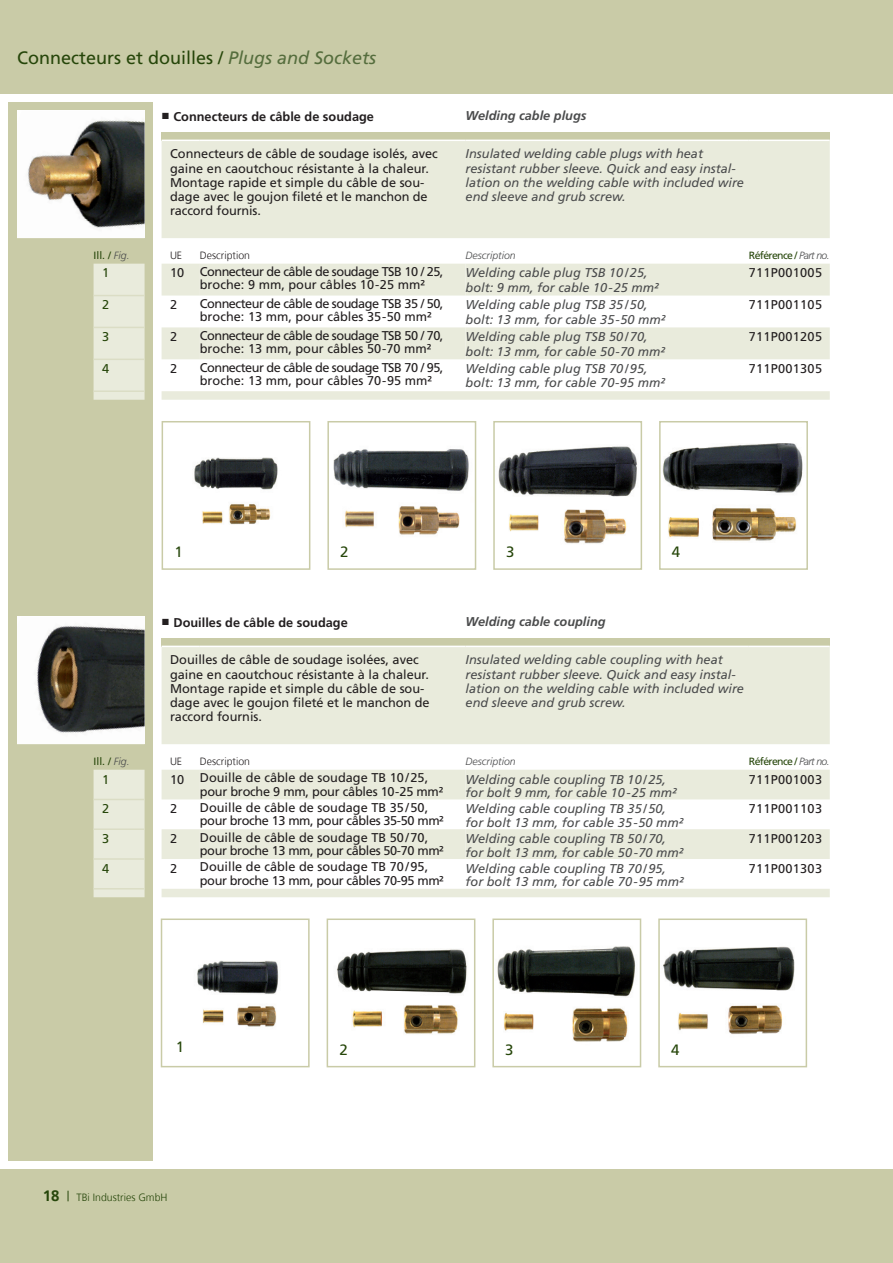
<style>
.page{position:relative;width:893px;height:1263px;background:#fff}
.page>*{position:absolute;margin:0;border:0;box-sizing:border-box;transform-origin:0 0}
.t1{font:18px "Frutiger LT Std";color:#26460a}
.t2{font:15px "Frutiger LT Std";color:#26460a}
.t3{font:italic 12.75px/14.2px "Frutiger LT Std";color:#4b4c4d}
.t4{font:12.75px/14.2px "Frutiger LT Std";color:#231f20}
.t5{font:12.75px/13.5px "Frutiger LT Std";letter-spacing:-.04em;color:#231f20}
.t6{font:12.75px/13.5px "Frutiger LT Std";letter-spacing:-.03em;color:#231f20}
.t7{font:12.75px "Frutiger LT Std";letter-spacing:.02em;color:#231f20}
.t8{font:700 12.75px "Frutiger LT Std";color:#231f20}
.t9{font:italic 700 12.75px "Frutiger LT Std";color:#4b4c4d}
.t10{font:12.75px "Frutiger LT Std";color:#26460a}
.t11{font:10.5px "Frutiger LT Std";letter-spacing:-.06em;color:#26460a}
.t12{font:300 10.5px "Frutiger";color:#231f20}
.t13{font:italic 300 10.5px "Frutiger LT Std";color:#4b4c4d}
.t14{font:300 10.5px "Frutiger";color:#26460a}
.s1{font-style:italic;color:#556d3d}
.s2{font-family:"Times New Roman";font-weight:400;font-size:13.5px}
.s3{font-weight:300;font-style:italic;color:#4b4c4d}
.s4{font-weight:700;font-size:15px}
</style>
<div class="page">
<div style="left:9px;top:102px;width:144px;height:1059px;background:#c9cba7"></div>
<div style="left:0;top:1169px;width:893px;height:94px;background:#c9cba7"></div>
<div style="left:0;top:0;width:893px;height:94px;background:#c9cba7"></div>
<img style="left:197px;top:960px;width:82px;height:67px">
<div style="left:161px;top:918px;width:149px;height:149px;border:2px solid #c9cba7"></div>
<img style="left:497px;top:946px;width:139px;height:96px">
<div style="left:492px;top:918px;width:149px;height:149px;border:2px solid #c9cba7"></div>
<img style="left:337px;top:949px;width:130px;height:85px">
<div style="left:327px;top:918px;width:148px;height:149px;border:2px solid #c9cba7"></div>
<img style="left:663px;top:946px;width:132px;height:89px">
<div style="left:658px;top:918px;width:149px;height:149px;border:2px solid #c9cba7"></div>
<img style="left:17px;top:617px;width:128px;height:127px">
<div style="left:162px;top:638px;width:668px;height:8px;background:#c9cba7"></div>
<svg style="left:94px;top:646px;width:736px;height:251px;fill:#e9ebdc"></svg>
<svg style="left:200px;top:770px;width:266px;height:89px"></svg>
<hr style="left:162px;top:646px;width:38px;height:1px;background:#fff">
<hr style="left:200px;top:646px;width:266px;height:1px;background:#fff">
<hr style="left:466px;top:646px;width:283px;height:1px;background:#fff">
<hr style="left:749px;top:646px;width:81px;height:1px;background:#fff">
<hr style="left:94px;top:799px;width:51px;height:1px;background:#dbddc5">
<hr style="left:94px;top:828px;width:51px;height:2px;background:#dbddc5">
<hr style="left:94px;top:858px;width:51px;height:2px;background:#dbddc5">
<hr style="left:94px;top:888px;width:51px;height:1px;background:#dbddc5">
<img style="left:17px;top:111px;width:128px;height:127px">
<img style="left:310px;top:423px;width:1px;height:98px">
<img style="left:194px;top:472px;width:17px;height:48px">
<img style="left:194px;top:457px;width:84px;height:15px">
<img style="left:211px;top:472px;width:67px;height:48px">
<img style="left:202px;top:520px;width:55px;height:5px">
<div style="left:162px;top:421px;width:148px;height:149px;border:2px solid #c9cba7"></div>
<img style="left:498px;top:446px;width:139px;height:98px">
<div style="left:493px;top:421px;width:149px;height:149px;border:2px solid #c9cba7"></div>
<img style="left:333px;top:449px;width:136px;height:86px">
<div style="left:327px;top:421px;width:149px;height:149px;border:2px solid #c9cba7"></div>
<img style="left:662px;top:443px;width:141px;height:98px">
<div style="left:659px;top:421px;width:149px;height:149px;border:2px solid #c9cba7"></div>
<div style="left:162px;top:132px;width:668px;height:8px;background:#c9cba7"></div>
<svg style="left:94px;top:140px;width:736px;height:260px;fill:#e9ebdc"></svg>
<svg style="left:200px;top:264px;width:266px;height:95px"></svg>
<hr style="left:162px;top:140px;width:38px;height:1px;background:#fff">
<hr style="left:200px;top:140px;width:266px;height:1px;background:#fff">
<hr style="left:466px;top:140px;width:283px;height:1px;background:#fff">
<hr style="left:749px;top:140px;width:81px;height:1px;background:#fff">
<hr style="left:94px;top:295px;width:51px;height:1px;background:#dbddc5">
<hr style="left:94px;top:327px;width:51px;height:1px;background:#dbddc5">
<hr style="left:94px;top:359px;width:51px;height:1px;background:#dbddc5">
<hr style="left:94px;top:390px;width:51px;height:2px;background:#dbddc5">
<h1 class="t1" style="left:17px;top:47px;width:361px">Connecteurs et douilles / <span class="s1">Plugs and Sockets</span></h1>
<p class="t8" style="left:162px;top:109px;width:214px"><span class="s2">■</span> Connecteurs de câble de soudage</p>
<p class="t9" style="left:466px;top:108px;width:122px">Welding cable plugs</p>
<p class="t4" style="left:170px;top:147px;width:269px">Connecteurs de câble de soudage isolés, avec gaine en caoutchouc résistante à la chaleur.<br>Montage rapide et simple du câble de sou&shy;dage avec le goujon fileté et le manchon de raccord fournis.</p>
<p class="t3" style="left:466px;top:147px;width:280px">Insulated welding cable plugs with heat resistant rubber sleeve. Quick and easy instal&shy;lation on the welding cable with included wire end sleeve and grub screw.</p>
<p class="t11" style="left:94px;top:250px;width:38px">Ill. / <span class="s3">Fig.</span></p>
<p class="t12" style="left:170px;top:250px;width:13px">UE</p>
<p class="t12" style="left:200px;top:250px;width:52px">Description</p>
<p class="t13" style="left:466px;top:250px;width:52px">Description</p>
<p class="t11" style="left:749px;top:250px;width:82px">Référence / <span class="s3">Part no.</span></p>
<p class="t10" style="left:102px;top:266px;width:9px">1</p>
<p class="t5" style="left:200px;top:265px;width:245px;text-indent:-30px">10 Connecteur de câble de soudage TSB 10 / 25, broche: 9 mm, pour câbles 10-25 mm²</p>
<p class="t3" style="left:466px;top:266px;width:195px">Welding cable plug TSB 10 / 25, bolt: 9 mm, for cable 10-25 mm²</p>
<p class="t7" style="left:749px;top:266px;width:75px">711P001005</p>
<p class="t10" style="left:102px;top:297px;width:9px">2</p>
<p class="t4" style="left:170px;top:298px;width:9px">2</p>
<p class="t5" style="left:200px;top:297px;width:245px">Connecteur de câble de soudage TSB 35 / 50, broche: 13 mm, pour câbles 35-50 mm²</p>
<p class="t3" style="left:466px;top:298px;width:201px">Welding cable plug TSB 35 / 50, bolt: 13 mm, for cable 35-50 mm²</p>
<p class="t7" style="left:749px;top:297px;width:75px">711P001105</p>
<p class="t10" style="left:102px;top:329px;width:9px">3</p>
<p class="t4" style="left:170px;top:330px;width:9px">2</p>
<p class="t5" style="left:200px;top:329px;width:245px">Connecteur de câble de soudage TSB 50 / 70, broche: 13 mm, pour câbles 50-70 mm²</p>
<p class="t3" style="left:466px;top:330px;width:201px">Welding cable plug TSB 50 / 70, bolt: 13 mm, for cable 50-70 mm²</p>
<p class="t7" style="left:749px;top:329px;width:75px">711P001205</p>
<p class="t10" style="left:102px;top:361px;width:9px">4</p>
<p class="t4" style="left:170px;top:362px;width:9px">2</p>
<p class="t5" style="left:200px;top:360px;width:245px">Connecteur de câble de soudage TSB 70 / 95, broche: 13 mm, pour câbles 70-95 mm²</p>
<p class="t3" style="left:466px;top:362px;width:201px">Welding cable plug TSB 70 / 95, bolt: 13 mm, for cable 70-95 mm²</p>
<p class="t7" style="left:749px;top:361px;width:75px">711P001305</p>
<p class="t2" style="left:174px;top:543px;width:10px">1</p>
<p class="t2" style="left:340px;top:543px;width:10px">2</p>
<p class="t2" style="left:506px;top:543px;width:10px">3</p>
<p class="t2" style="left:672px;top:543px;width:10px">4</p>
<p class="t8" style="left:162px;top:615px;width:188px"><span class="s2">■</span> Douilles de câble de soudage</p>
<p class="t9" style="left:466px;top:614px;width:142px">Welding cable coupling</p>
<p class="t4" style="left:170px;top:653px;width:261px">Douilles de câble de soudage isolées, avec gaine en caoutchouc résistante à la chaleur.<br>Montage rapide et simple du câble de sou&shy;dage avec le goujon fileté et le manchon de raccord fournis.</p>
<p class="t3" style="left:466px;top:653px;width:280px">Insulated welding cable coupling with heat resistant rubber sleeve. Quick and easy instal&shy;lation on the welding cable with included wire end sleeve and grub screw.</p>
<p class="t11" style="left:94px;top:756px;width:38px">Ill. / <span class="s3">Fig.</span></p>
<p class="t12" style="left:170px;top:756px;width:13px">UE</p>
<p class="t12" style="left:200px;top:756px;width:52px">Description</p>
<p class="t13" style="left:466px;top:756px;width:52px">Description</p>
<p class="t11" style="left:749px;top:756px;width:82px">Référence / <span class="s3">Part no.</span></p>
<p class="t10" style="left:102px;top:771px;width:9px">1</p>
<p class="t4" style="left:200px;top:771px;width:245px;line-height:13.5px;text-indent:-30px">10 Douille de câble de soudage TB 10 / 25, pour broche 9 mm, pour câbles 10-25 mm²</p>
<p class="t3" style="left:466px;top:772px;width:213px;line-height:13.5px">Welding cable coupling TB 10 / 25, for bolt 9 mm, for cable 10-25 mm²</p>
<p class="t7" style="left:749px;top:771px;width:75px">711P001003</p>
<p class="t10" style="left:102px;top:801px;width:9px">2</p>
<p class="t4" style="left:170px;top:802px;width:9px">2</p>
<p class="t6" style="left:200px;top:801px;width:246px">Douille de câble de soudage TB 35 / 50, pour broche 13 mm, pour câbles 35-50 mm²</p>
<p class="t3" style="left:466px;top:802px;width:219px;line-height:13.5px">Welding cable coupling TB 35 / 50, for bolt 13 mm, for cable 35-50 mm²</p>
<p class="t7" style="left:749px;top:801px;width:75px">711P001103</p>
<p class="t10" style="left:102px;top:831px;width:9px">3</p>
<p class="t4" style="left:170px;top:831px;width:9px">2</p>
<p class="t6" style="left:200px;top:830px;width:246px">Douille de câble de soudage TB 50 / 70, pour broche 13 mm, pour câbles 50-70 mm²</p>
<p class="t3" style="left:466px;top:832px;width:219px;line-height:13.5px">Welding cable coupling TB 50 / 70, for bolt 13 mm, for cable 50-70 mm²</p>
<p class="t7" style="left:749px;top:831px;width:75px">711P001203</p>
<p class="t10" style="left:102px;top:861px;width:9px">4</p>
<p class="t4" style="left:170px;top:861px;width:9px">2</p>
<p class="t6" style="left:200px;top:860px;width:246px">Douille de câble de soudage TB 70 / 95, pour broche 13 mm, pour câbles 70-95 mm²</p>
<p class="t3" style="left:466px;top:862px;width:220px;line-height:13.5px">Welding cable coupling TB 70 / 95, for bolt 13 mm, for cable 70-95 mm²</p>
<p class="t7" style="left:749px;top:861px;width:75px">711P001303</p>
<p class="t2" style="left:176px;top:1038px;width:10px">1</p>
<p class="t2" style="left:339px;top:1040px;width:10px">2</p>
<p class="t2" style="left:505px;top:1040px;width:10px">3</p>
<p class="t2" style="left:671px;top:1040px;width:10px">4</p>
<p class="t14" style="left:43px;top:1192px;width:126px"><span class="s4">18</span> TBi Industries GmbH</p>
</div>
